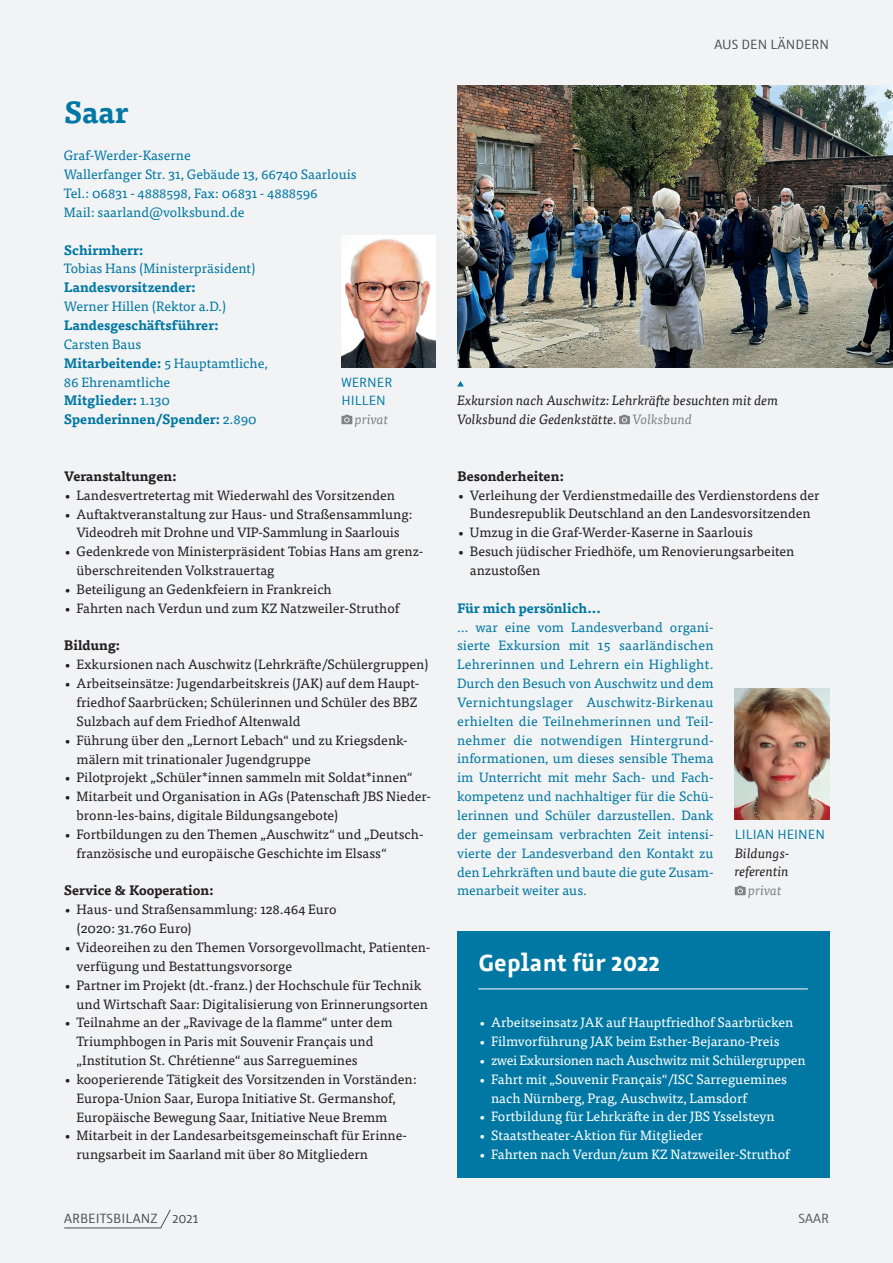
<style>
.page{position:relative;width:893px;height:1263px;background:#f2f3f4}
.page>*{position:absolute;margin:0;border:0;box-sizing:border-box;transform-origin:0 0}
.t1{font:700 30px "Tisa OT";color:#0078a3}
.t2{font:700 24px "Azuro";letter-spacing:.01em;color:#fff}
.t3{font:13.5px/18.9px "Tisa OT";color:#231f20}
.t4{font:13.5px/18.9px "Tisa OT";color:#0078a3}
.t5{font:13.5px/18.9px "Tisa OT";color:#fff}
.t6{font:italic 13.5px/18.9px "Tisa OT";color:#231f20}
.t7{font:700 13.5px "Tisa OT";color:#0078a3}
.t8{font:700 13.5px "Tisa OT";color:#231f20}
.t9{font:13.5px "Tisa OT";letter-spacing:-.02em;color:#fff}
.t10{font:13.5px "Azuro";letter-spacing:.005em;color:#4b4c4d}
.t11{font:13.5px/18.9px "Azuro";letter-spacing:.005em;color:#0078a3}
.t12{font:italic 13.5px "Tisa OT";letter-spacing:-.005em;color:#808285}
.t13{font:13.5px "Azuro TF";color:#57585a}
.s1{font-weight:700}
.s2{color:#808285}
</style>
<div class="page">
<svg style="left:64px;top:1209px;width:107px;height:20px"></svg>
<div style="left:457px;top:931px;width:372px;height:247px;background:#0078a3"></div>
<hr style="left:478px;top:989px;width:330px;height:1px;background:#fff">
<img style="left:457px;top:85px;width:436px;height:283px">
<svg style="left:457px;top:381px;width:7px;height:5px"></svg>
<svg style="left:619px;top:415px;width:11px;height:9px"></svg>
<svg style="left:735px;top:886px;width:11px;height:9px"></svg>
<img style="left:735px;top:688px;width:94px;height:132px">
<svg style="left:341px;top:415px;width:11px;height:9px"></svg>
<img style="left:341px;top:236px;width:95px;height:132px">
<h1 class="t1" style="left:64px;top:93px;width:66px">Saar</h1>
<p class="t4" style="left:64px;top:146px;width:294px">Graf-Werder-Kaserne<br>Wallerfanger Str. 31, Gebäude 13, 66740 Saarlouis Tel.: 06831 - 4888598, Fax: 06831 - 4888596<br>Mail: saarland@volksbund.de</p>
<p class="t7" style="left:64px;top:241px;width:81px">Schirmherr:</p>
<p class="t4" style="left:64px;top:259px;width:193px">Tobias Hans (Ministerpräsident)</p>
<p class="t7" style="left:64px;top:279px;width:133px">Landesvorsitzender:</p>
<p class="t4" style="left:64px;top:297px;width:164px">Werner Hillen (Rektor a.D.)</p>
<p class="t7" style="left:64px;top:317px;width:156px">Landesgeschäftsführer:</p>
<p class="t4" style="left:64px;top:335px;width:205px">Carsten Baus<br><span class="s1">Mitarbeitende:</span> 5 Hauptamtliche,<br>86 Ehrenamtliche<br><span class="s1">Mitglieder:</span> 1.130<br><span class="s1">Spenderinnen/Spender:</span> 2.890</p>
<p class="t11" style="left:341px;top:372px;width:52px">WERNER<br>HILLEN</p>
<p class="t12" style="left:355px;top:411px;width:35px">privat</p>
<p class="t8" style="left:64px;top:467px;width:115px">Veranstaltungen:</p>
<p class="t3" style="left:64px;top:486px;width:333px">• Landesvertretertag mit Wiederwahl des Vorsitzenden</p>
<p class="t3" style="left:64px;top:504px;width:350px;text-align:center">• Auftaktveranstaltung zur Haus- und Straßensammlung:<br>Videodreh mit Drohne und VIP-Sammlung in Saarlouis</p>
<p class="t3" style="left:77px;top:542px;width:348px;text-indent:-13px">• Gedenkrede von Ministerpräsident Tobias Hans am grenz&shy;überschreitenden Volkstrauertag</p>
<p class="t3" style="left:64px;top:580px;width:269px">• Beteiligung an Gedenkfeiern in Frankreich</p>
<p class="t3" style="left:64px;top:599px;width:337px">• Fahrten nach Verdun und zum KZ Natzweiler-Struthof</p>
<p class="t8" style="left:64px;top:637px;width:58px">Bildung:</p>
<p class="t3" style="left:64px;top:655px;width:366px">• Exkursionen nach Auschwitz (Lehrkräfte/Schülergruppen)</p>
<p class="t3" style="left:77px;top:674px;width:344px;text-indent:-13px">• Arbeitseinsätze: Jugendarbeitskreis (JAK) auf dem Haupt&shy;friedhof Saarbrücken; Schülerinnen und Schüler des BBZ<br>Sulzbach auf dem Friedhof Altenwald</p>
<p class="t3" style="left:77px;top:731px;width:331px;text-indent:-13px">• Führung über den „Lernort Lebach“ und zu Kriegsdenk&shy;mälern mit trinationaler Jugendgruppe</p>
<p class="t3" style="left:64px;top:768px;width:350px">• Pilotprojekt „Schüler*innen sammeln mit Soldat*innen“</p>
<p class="t3" style="left:77px;top:787px;width:356px;text-indent:-13px">• Mitarbeit und Organisation in AGs (Patenschaft JBS Nieder&shy;bronn-les-bains, digitale Bildungsangebote)</p>
<p class="t3" style="left:77px;top:825px;width:349px;text-indent:-13px">• Fortbildungen zu den Themen „Auschwitz“ und „Deutsch&shy;französische und europäische Geschichte im Elsass“</p>
<p class="t8" style="left:64px;top:882px;width:152px">Service &amp; Kooperation:</p>
<p class="t3" style="left:77px;top:900px;width:262px;text-indent:-13px">• Haus- und Straßensammlung: 128.464 Euro (2020: 31.760 Euro)</p>
<p class="t3" style="left:77px;top:938px;width:355px;text-indent:-13px">• Videoreihen zu den Themen Vorsorgevollmacht, Patienten&shy;verfügung und Bestattungsvorsorge</p>
<p class="t3" style="left:77px;top:976px;width:353px;text-indent:-13px">• Partner im Projekt (dt.-franz.) der Hochschule für Technik und Wirtschaft Saar: Digitalisierung von Erinnerungsorten</p>
<p class="t3" style="left:77px;top:1013px;width:317px;text-indent:-13px">• Teilnahme an der „Ravivage de la flamme“ unter dem<br>Triumphbogen in Paris mit Souvenir Français und „Institution St. Chrétienne“ aus Sarreguemines</p>
<p class="t3" style="left:77px;top:1070px;width:342px;text-indent:-13px">• kooperierende Tätigkeit des Vorsitzenden in Vorständen:<br>Europa-Union Saar, Europa Initiative St. Germanshof,<br>Europäische Bewegung Saar, Initiative Neue Bremm</p>
<p class="t3" style="left:77px;top:1126px;width:332px;text-indent:-13px">• Mitarbeit in der Landesarbeitsgemeinschaft für Erinne&shy;rungsarbeit im Saarland mit über 80 Mitgliedern</p>
<p class="t10" style="left:714px;top:35px;width:116px">AUS DEN LÄNDERN</p>
<p class="t6" style="left:457px;top:391px;width:323px">Exkursion nach Auschwitz: Lehrkräfte besuchten mit dem<br>Volksbund die Gedenkstätte. <span class="s2">Volksbund</span></p>
<p class="t8" style="left:457px;top:467px;width:108px">Besonderheiten:</p>
<p class="t3" style="left:457px;top:486px;width:364px;text-align:center">• Verleihung der Verdienstmedaille des Verdienstordens der<br>Bundesrepublik Deutschland an den Landesvorsitzenden</p>
<p class="t3" style="left:457px;top:523px;width:297px">• Umzug in die Graf-Werder-Kaserne in Saarlouis</p>
<p class="t3" style="left:470px;top:542px;width:326px;text-indent:-13px">• Besuch jüdischer Friedhöfe, um Renovierungsarbeiten anzustoßen</p>
<p class="t7" style="left:457px;top:599px;width:145px">Für mich persönlich...</p>
<p class="t4" style="left:457px;top:617px;width:258px;text-align:justify">… war eine vom Landesverband organi&shy;sierte Exkursion mit 15 saarländischen Lehrerinnen und Lehrern ein Highlight.<br>Durch den Besuch von Auschwitz und dem Vernichtungslager Auschwitz-Birkenau erhielten die Teilnehmerinnen und Teil&shy;nehmer die notwendigen Hintergrund&shy;informationen, um dieses sensible Thema im Unterricht mit mehr Sach- und Fach&shy;kompetenz und nachhaltiger für die Schü&shy;lerinnen und Schüler darzustellen. Dank der gemeinsam verbrachten Zeit intensi&shy;vierte der Landesverband den Kontakt zu den Lehrkräften und baute die gute Zusam&shy;menarbeit weiter aus.</p>
<p class="t11" style="left:735px;top:824px;width:92px">LILIAN HEINEN</p>
<p class="t6" style="left:735px;top:843px;width:56px">Bildungs&shy;referentin</p>
<p class="t12" style="left:748px;top:882px;width:35px">privat</p>
<h2 class="t2" style="left:478px;top:943px;width:183px">Geplant für 2022</h2>
<p class="t5" style="left:478px;top:1013px;width:317px">• Arbeitseinsatz JAK auf Hauptfriedhof Saarbrücken</p>
<p class="t5" style="left:478px;top:1032px;width:303px">• Filmvorführung JAK beim Esther-Bejarano-Preis</p>
<p class="t9" style="left:478px;top:1052px;width:329px">• zwei Exkursionen nach Auschwitz mit Schülergruppen</p>
<p class="t5" style="left:491px;top:1070px;width:297px;text-indent:-13px">• Fahrt mit „Souvenir Français“/ISC Sarreguemines nach Nürnberg, Prag, Auschwitz, Lamsdorf</p>
<p class="t5" style="left:478px;top:1107px;width:298px">• Fortbildung für Lehrkräfte in der JBS Ysselsteyn</p>
<p class="t5" style="left:478px;top:1126px;width:226px">• Staatstheater-Aktion für Mitglieder</p>
<p class="t5" style="left:478px;top:1145px;width:313px">• Fahrten nach Verdun/zum KZ Natzweiler-Struthof</p>
<p class="t10" style="left:64px;top:1208px;width:135px">ARBEITSBILANZ 2021</p>
<p class="t13" style="left:798px;top:1209px;width:32px">SAAR</p>
</div>
